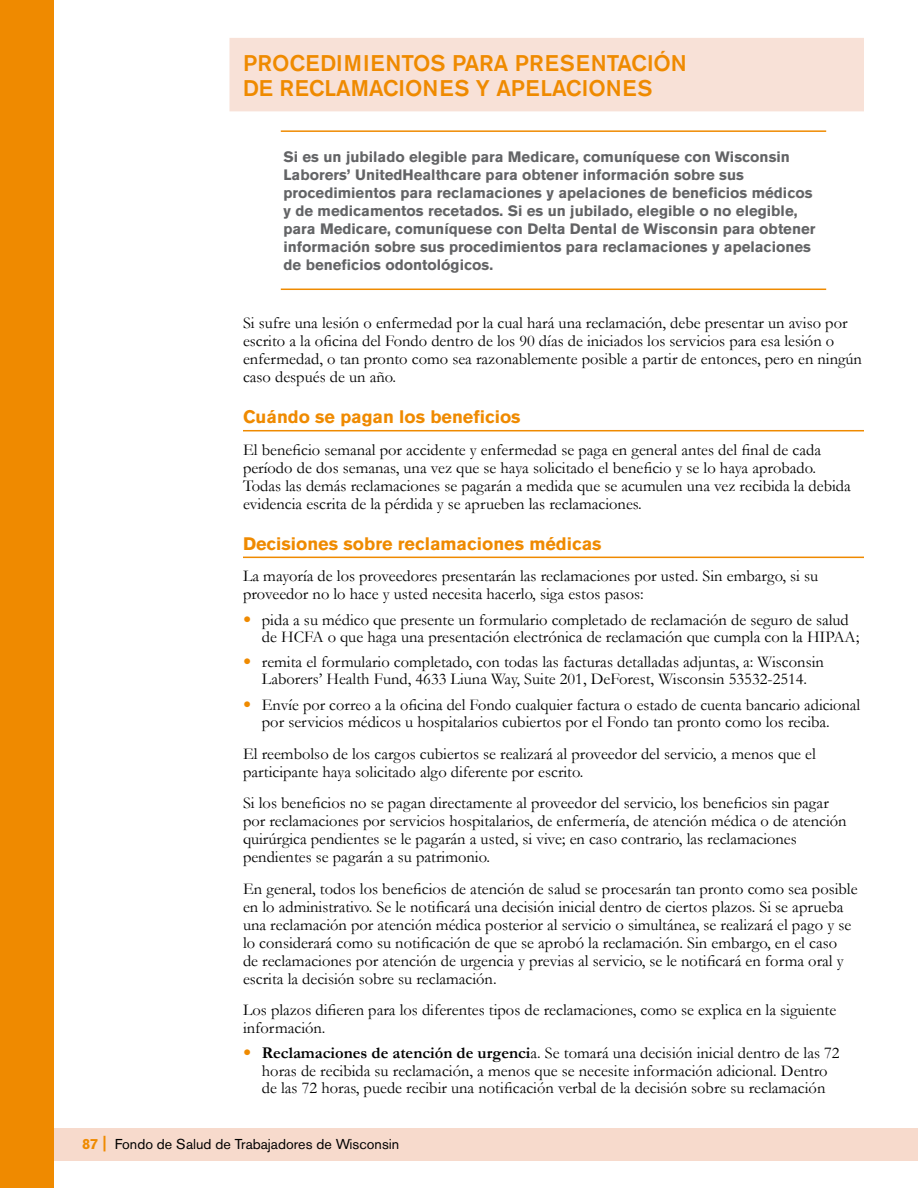
<style>
.page{position:relative;width:918px;height:1188px;background:#fff}
.page>*{position:absolute;margin:0;border:0;box-sizing:border-box;transform-origin:0 0}
.t1{font:500 22.5px/25.5px "Akzidenz Grotesk BE";color:#ef8a00}
.t2{font:700 18px "Akzidenz Grotesk BE";color:#ef8a00}
.t3{font:16.5px/18px "Garamond";color:#000}
.t4{font:700 15px/18px "Akzidenz Grotesk BE";color:#636466}
.t5{font:14.25px "Akzidenz Grotesk BE";color:#000}
.s1{font-family:"Sabon LT Std";color:#ef8a00}
.s2{font-weight:700}
.s3{font-weight:700;font-size:14.7px;color:#ef8a00}
.s4{font-weight:700;font-size:16.95px;color:#ef8a00}
</style>
<div class="page">
<div style="left:54px;top:1129px;width:864px;height:32px;background:#f7dacc"></div>
<div style="left:0;top:0;width:54px;height:1188px;background:#ef8a00"></div>
<div style="left:230px;top:38px;width:634px;height:73px;background:#f8e1d7"></div>
<hr style="left:281px;top:130px;width:545px;height:2px;background:#ef8a00">
<hr style="left:281px;top:289px;width:545px;height:1px;background:#ef8a00">
<hr style="left:243px;top:430px;width:621px;height:1px;background:#ef8a00">
<hr style="left:243px;top:557px;width:621px;height:1px;background:#ef8a00">
<h1 class="t1" style="left:243px;top:50px;width:445px">PROCEDIMIENTOS PARA PRESENTACIÓN<br>DE RECLAMACIONES Y APELACIONES</h1>
<p class="t4" style="left:284px;top:147px;width:533px">Si es un jubilado elegible para Medicare, comuníquese con Wisconsin Laborers’ UnitedHealthcare para obtener información sobre sus procedimientos para reclamaciones y apelaciones de beneficios médicos y de medicamentos recetados. Si es un jubilado, elegible o no elegible, para Medicare, comuníquese con Delta Dental de Wisconsin para obtener información sobre sus procedimientos para reclamaciones y apelaciones de beneficios odontológicos.</p>
<p class="t3" style="left:243px;top:314px;width:621px">Si sufre una lesión o enfermedad por la cual hará una reclamación, debe presentar un aviso por escrito a la oficina del Fondo dentro de los 90 días de iniciados los servicios para esa lesión o enfermedad, o tan pronto como sea razonablemente posible a partir de entonces, pero en ningún caso después de un año.</p>
<p class="t2" style="left:243px;top:407px;width:279px">Cuándo se pagan los beneficios</p>
<p class="t3" style="left:243px;top:440px;width:609px">El beneficio semanal por accidente y enfermedad se paga en general antes del final de cada período de dos semanas, una vez que se haya solicitado el beneficio y se lo haya aprobado.<br>Todas las demás reclamaciones se pagarán a medida que se acumulen una vez recibida la debida evidencia escrita de la pérdida y se aprueben las reclamaciones.</p>
<p class="t2" style="left:243px;top:533px;width:360px">Decisiones sobre reclamaciones médicas</p>
<p class="t3" style="left:243px;top:567px;width:577px">La mayoría de los proveedores presentarán las reclamaciones por usted. Sin embargo, si su proveedor no lo hace y usted necesita hacerlo, siga estos pasos:</p>
<p class="t3" style="left:262px;top:610px;width:599px;line-height:17.2px;text-indent:-19px"><span class="s1">•</span> pida a su médico que presente un formulario completado de reclamación de seguro de salud de HCFA o que haga una presentación electrónica de reclamación que cumpla con la HIPAA;</p>
<p class="t3" style="left:243px;top:653px;width:582px;line-height:17.2px;text-align:center"><span class="s1">•</span> remita el formulario completado, con todas las facturas detalladas adjuntas, a: Wisconsin<br>Laborers’ Health Fund, 4633 Liuna Way, Suite 201, DeForest, Wisconsin 53532-2514.</p>
<p class="t3" style="left:262px;top:696px;width:600px;line-height:17.2px;text-indent:-19px"><span class="s1">•</span> Envíe por correo a la oficina del Fondo cualquier factura o estado de cuenta bancario adicional por servicios médicos u hospitalarios cubiertos por el Fondo tan pronto como los reciba.</p>
<p class="t3" style="left:243px;top:744px;width:574px">El reembolso de los cargos cubiertos se realizará al proveedor del servicio, a menos que el participante haya solicitado algo diferente por escrito.</p>
<p class="t3" style="left:243px;top:794px;width:605px">Si los beneficios no se pagan directamente al proveedor del servicio, los beneficios sin pagar por reclamaciones por servicios hospitalarios, de enfermería, de atención médica o de atención quirúrgica pendientes se le pagarán a usted, si vive; en caso contrario, las reclamaciones pendientes se pagarán a su patrimonio.</p>
<p class="t3" style="left:243px;top:879px;width:616px">En general, todos los beneficios de atención de salud se procesarán tan pronto como sea posible en lo administrativo. Se le notificará una decisión inicial dentro de ciertos plazos. Si se aprueba una reclamación por atención médica posterior al servicio o simultánea, se realizará el pago y se lo considerará como su notificación de que se aprobó la reclamación. Sin embargo, en el caso<br>de reclamaciones por atención de urgencia y previas al servicio, se le notificará en forma oral y escrita la decisión sobre su reclamación.</p>
<p class="t3" style="left:243px;top:1001px;width:595px">Los plazos difieren para los diferentes tipos de reclamaciones, como se explica en la siguiente información.</p>
<p class="t3" style="left:243px;top:1044px;width:598px;line-height:17.2px;text-align:center"><span class="s1">•</span> <span class="s2">Reclamaciones de atención de urgenci</span>a. Se tomará una decisión inicial dentro de las 72 horas de recibida su reclamación, a menos que se necesite información adicional. Dentro<br>de las 72 horas, puede recibir una notificación verbal de la decisión sobre su reclamación</p>
<p class="t5" style="left:82px;top:1135px;width:319px"><span class="s3">87</span> <span class="s4">|</span> Fondo de Salud de Trabajadores de Wisconsin</p>
</div>
